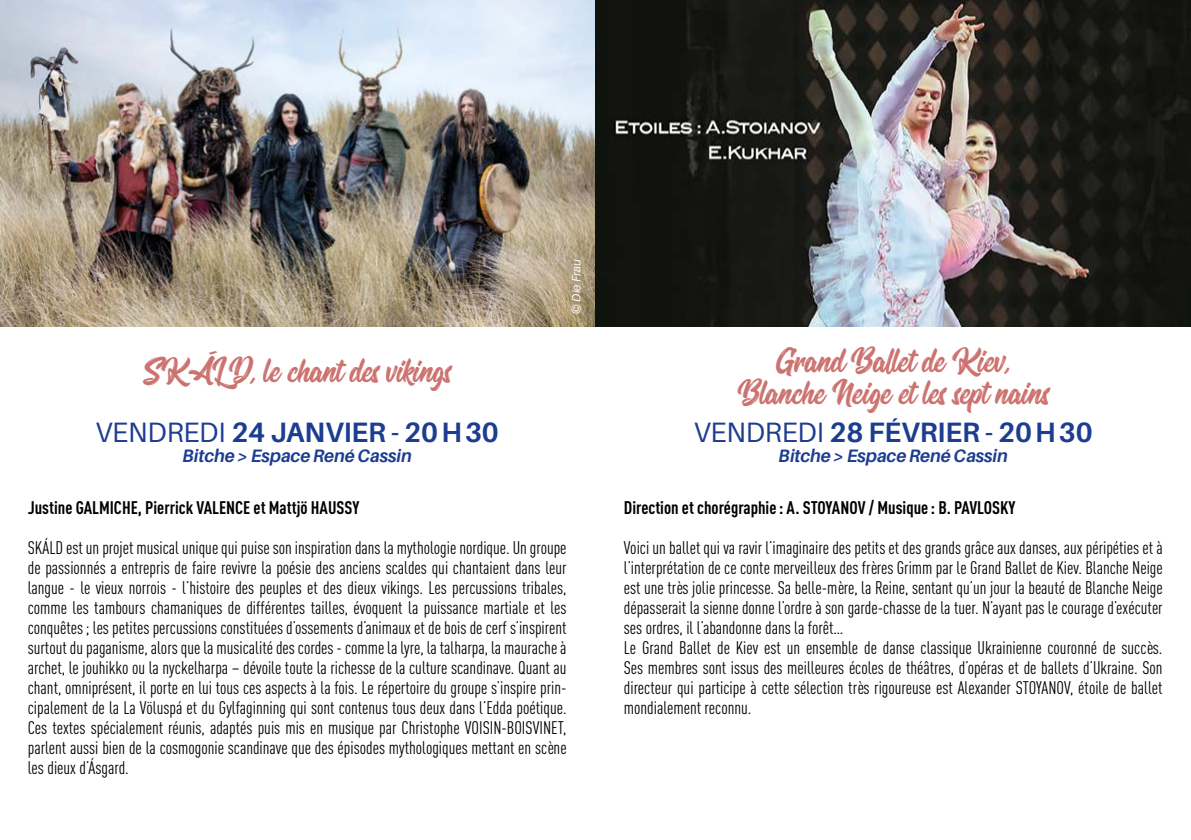
<style>
.page{position:relative;width:1191px;height:840px;background:#fff}
.page>*{position:absolute;margin:0;border:0;box-sizing:border-box;transform-origin:0 0}
.t1{font:44px/32px "Oraqle Script";letter-spacing:-.005em;color:#cc726f;text-align:center}
.t2{font:700 28px "Aileron";letter-spacing:-.005em;color:#1d3d91}
.t3{font:18px/20px "DIN Cond";color:#000;text-align:justify}
.t4{font:700 18px "DIN Cond";color:#000}
.t5{font:italic 700 18px "Aileron";letter-spacing:-.005em;color:#1d3d91;scale:.96 1}
.t6{font:italic 12px "Aileron";color:#fff}
.s1{font-weight:400}
</style>
<div class="page">
<img style="left:0;top:0;width:1191px;height:326px">
<p class="t6" style="left:570px;top:313px;width:56px;rotate:-90deg">© Die Frau</p>
<h1 class="t1" style="left:143px;top:356px;width:309px">SKÁLD, le chant des vikings</h1>
<h1 class="t1" style="left:737px;top:346px;width:313px">Grand Ballet de Kiev,<br>Blanche Neige et les sept nains</h1>
<h2 class="t2" style="left:95px;top:416px;width:405px"><span class="s1">VENDREDI</span> 24 JANVIER - 20H30</h2>
<p class="t5" style="left:183px;top:445px;width:240px">Bitche &gt; Espace René Cassin</p>
<p class="t4" style="left:28px;top:496px;width:333px">Justine GALMICHE, Pierrick VALENCE et Mattjö HAUSSY</p>
<p class="t3" style="left:28px;top:537px;width:540px">SKÁLD est un projet musical unique qui puise son inspiration dans la mythologie nordique. Un groupe de passionnés a entrepris de faire revivre la poésie des anciens scaldes qui chantaient dans leur langue - le vieux norrois - l’histoire des peuples et des dieux vikings. Les percussions tribales, comme les tambours chamaniques de différentes tailles, évoquent la puissance martiale et les conquêtes; les petites percussions constituées d’ossements d’animaux et de bois de cerf s’inspirent surtout du paganisme, alors que la musicalité des cordes - comme la lyre, la talharpa, la maurache à archet, le jouhikko ou la nyckelharpa – dévoile toute la richesse de la culture scandinave. Quant au chant, omniprésent, il porte en lui tous ces aspects à la fois. Le répertoire du groupe s’inspire prin&shy;cipalement de la La Völuspá et du Gylfaginning qui sont contenus tous deux dans l’Edda poétique.<br>Ces textes spécialement réunis, adaptés puis mis en musique par Christophe VOISIN-BOISVINET, parlent aussi bien de la cosmogonie scandinave que des épisodes mythologiques mettant en scène les dieux d’Ásgard.</p>
<h2 class="t2" style="left:693px;top:416px;width:400px"><span class="s1">VENDREDI</span> 28 FÉVRIER - 20H30</h2>
<p class="t5" style="left:778px;top:445px;width:240px">Bitche &gt; Espace René Cassin</p>
<p class="t4" style="left:624px;top:496px;width:393px">Direction et chorégraphie: A. STOYANOV / Musique: B. PAVLOSKY</p>
<p class="t3" style="left:624px;top:537px;width:540px;text-align:left">Voici un ballet qui va ravir l’imaginaire des petits et des grands grâce aux danses, aux péripéties et à l’interprétation de ce conte merveilleux des frères Grimm par le Grand Ballet de Kiev. Blanche Neige est une très jolie princesse. Sa belle-mère, la Reine, sentant qu’un jour la beauté de Blanche Neige dépasserait la sienne donne l’ordre à son garde-chasse de la tuer. N’ayant pas le courage d’exécuter ses ordres, il l’abandonne dans la forêt…<br>Le Grand Ballet de Kiev est un ensemble de danse classique Ukrainienne couronné de succès.<br>Ses membres sont issus des meilleures écoles de théâtres, d’opéras et de ballets d’Ukraine. Son directeur qui participe à cette sélection très rigoureuse est Alexander STOYANOV, étoile de ballet mondialement reconnu.</p>
</div>
